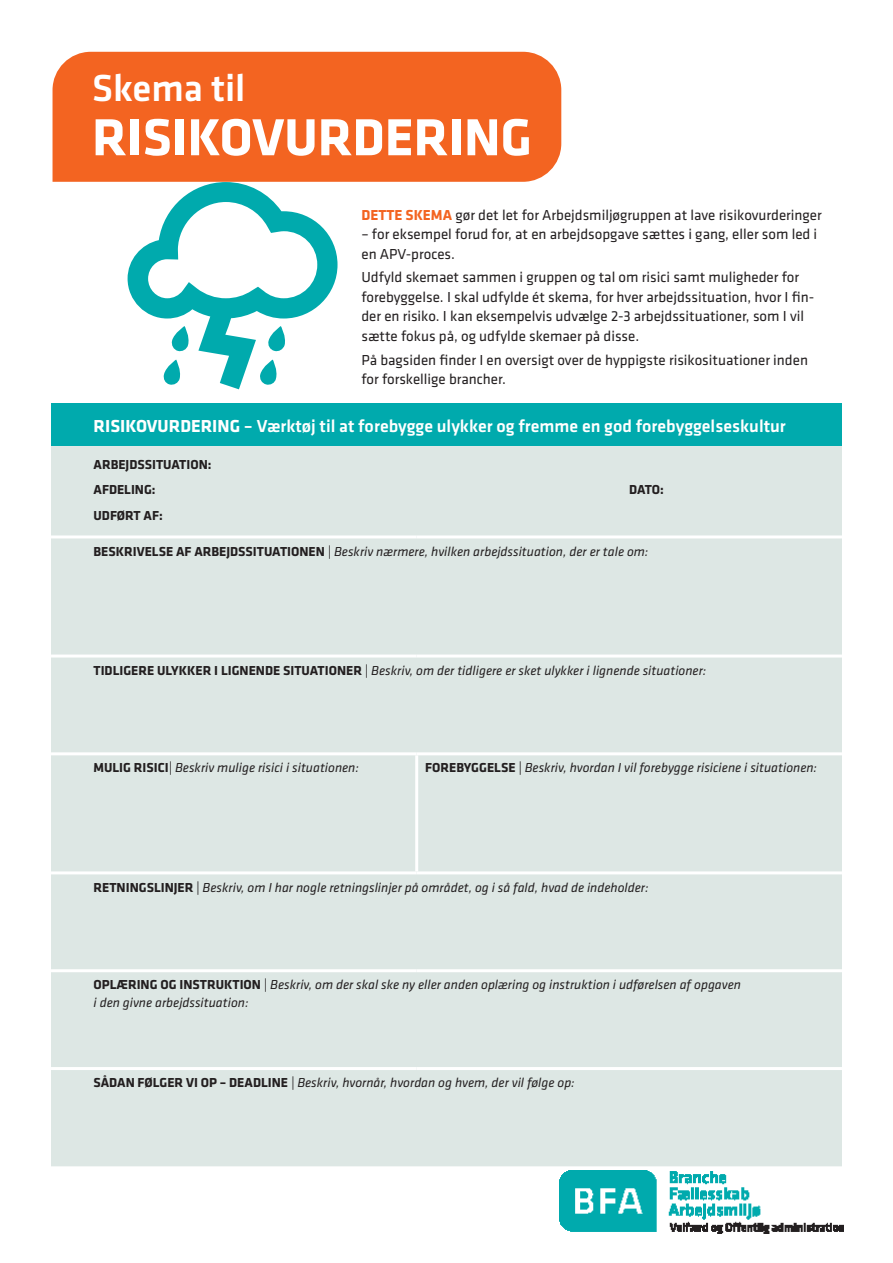
<style>
.page{position:relative;width:893px;height:1263px;background:#fff}
.page>*{position:absolute;margin:0;border:0;box-sizing:border-box;transform-origin:0 0}
.Overskrift_opslag_1__linie{font:700 54px "Klavika";color:#fff}
.Overskrift_opslag_1__linie-2{font:500 39px "Klavika";color:#fff}
.Heading_1{font:500 18px "Klavika";color:#fff}
.BAR_Brød{font:15px/19.5px "Klavika";color:#231f20}
.t1{font:italic 13.5px/18px "Klavika";color:#231f20}
.t2{font:700 13.5px "Klavika";color:#231f20}
.s1{font-weight:700;color:#f36421}
.s2{font-weight:700}
.s3{font-weight:700;font-style:normal}
</style>
<div class="page">
<div style="left:51px;top:404px;width:791px;height:42px;background:#00aaad"></div>
<div style="left:51px;top:446px;width:791px;height:720px;background:#dde7e4"></div>
<hr style="left:51px;top:535px;width:366px;height:3px;background:#fff">
<hr style="left:417px;top:535px;width:425px;height:3px;background:#fff">
<hr style="left:51px;top:654px;width:366px;height:3px;background:#fff">
<hr style="left:417px;top:654px;width:425px;height:3px;background:#fff">
<hr style="left:51px;top:752px;width:366px;height:3px;background:#fff">
<hr style="left:417px;top:752px;width:425px;height:3px;background:#fff">
<hr style="left:415px;top:755px;width:3px;height:116px;background:#fff">
<hr style="left:51px;top:871px;width:366px;height:3px;background:#fff">
<hr style="left:417px;top:871px;width:425px;height:3px;background:#fff">
<hr style="left:51px;top:969px;width:366px;height:3px;background:#fff">
<hr style="left:417px;top:969px;width:425px;height:3px;background:#fff">
<hr style="left:51px;top:1067px;width:366px;height:3px;background:#fff">
<hr style="left:417px;top:1067px;width:425px;height:3px;background:#fff">
<div style="left:53px;top:52px;width:508px;height:130px;background:#f36421"></div>
<svg style="left:128px;top:182px;width:210px;height:207px"></svg>
<img style="left:560px;top:1170px;width:284px;height:63px">
<p class="Overskrift_opslag_1__linie-2" style="left:92px;top:62px;width:155px">Skema til</p>
<p class="Overskrift_opslag_1__linie" style="left:92px;top:98px;width:441px">RISIKOVURDERING</p>
<p class="BAR_Brød" style="left:361px;top:204px;width:462px"><span class="s1">DETTE SKEMA</span> gør det let for Arbejdsmiljøgruppen at lave risikovurderinger</p>
<p class="BAR_Brød" style="left:361px;top:224px;width:457px">– for eksempel forud for, at en arbejdsopgave sættes i gang, eller som led i en APV-proces.</p>
<p class="BAR_Brød" style="left:361px;top:267px;width:454px">Udfyld skemaet sammen i gruppen og tal om risici samt muligheder for forebyggelse. I skal udfylde ét skema, for hver arbejdssituation, hvor I fin&shy;der en risiko. I kan eksempelvis udvælge 2-3 arbejdssituationer, som I vil sætte fokus på, og udfylde skemaer på disse.</p>
<p class="BAR_Brød" style="left:361px;top:349px;width:448px">På bagsiden finder I en oversigt over de hyppigste risikosituationer inden for forskellige brancher.</p>
<p class="Heading_1" style="left:94px;top:413px;width:694px"><span class="s2">RISIKOVURDERING</span> – Værktøj til at forebygge ulykker og fremme en god forebyggelseskultur</p>
<p class="t2" style="left:94px;top:455px;width:119px">ARBEJDSSITUATION:</p>
<p class="t2" style="left:94px;top:480px;width:64px">AFDELING:</p>
<p class="t2" style="left:629px;top:480px;width:36px">DATO:</p>
<p class="t2" style="left:94px;top:506px;width:71px">UDFØRT AF:</p>
<p class="t1" style="left:94px;top:542px;width:556px"><span class="s3">BESKRIVELSE AF ARBEJDSSITUATIONEN</span> | Beskriv nærmere, hvilken arbejdssituation, der er tale om:</p>
<p class="t1" style="left:94px;top:661px;width:614px"><span class="s3">TIDLIGERE ULYKKER I LIGNENDE SITUATIONER</span> | Beskriv, om der tidligere er sket ulykker i lignende situationer:</p>
<p class="t1" style="left:94px;top:759px;width:267px"><span class="s3">MULIG RISICI</span>| Beskriv mulige risici i situationen:</p>
<p class="t1" style="left:425px;top:759px;width:393px"><span class="s3">FOREBYGGELSE</span> | Beskriv, hvordan I vil forebygge risiciene i situationen:</p>
<p class="t1" style="left:94px;top:878px;width:557px"><span class="s3">RETNINGSLINJER</span> | Beskriv, om I har nogle retningslinjer på området, og i så fald, hvad de indeholder:</p>
<p class="t1" style="left:94px;top:976px;width:649px"><span class="s3">OPLÆRING OG INSTRUKTION</span> | Beskriv, om der skal ske ny eller anden oplæring og instruktion i udførelsen af opgaven i den givne arbejdssituation:</p>
<p class="t1" style="left:94px;top:1073px;width:483px"><span class="s3">SÅDAN FØLGER VI OP – DEADLINE</span> | Beskriv, hvornår, hvordan og hvem, der vil følge op:</p>
</div>
